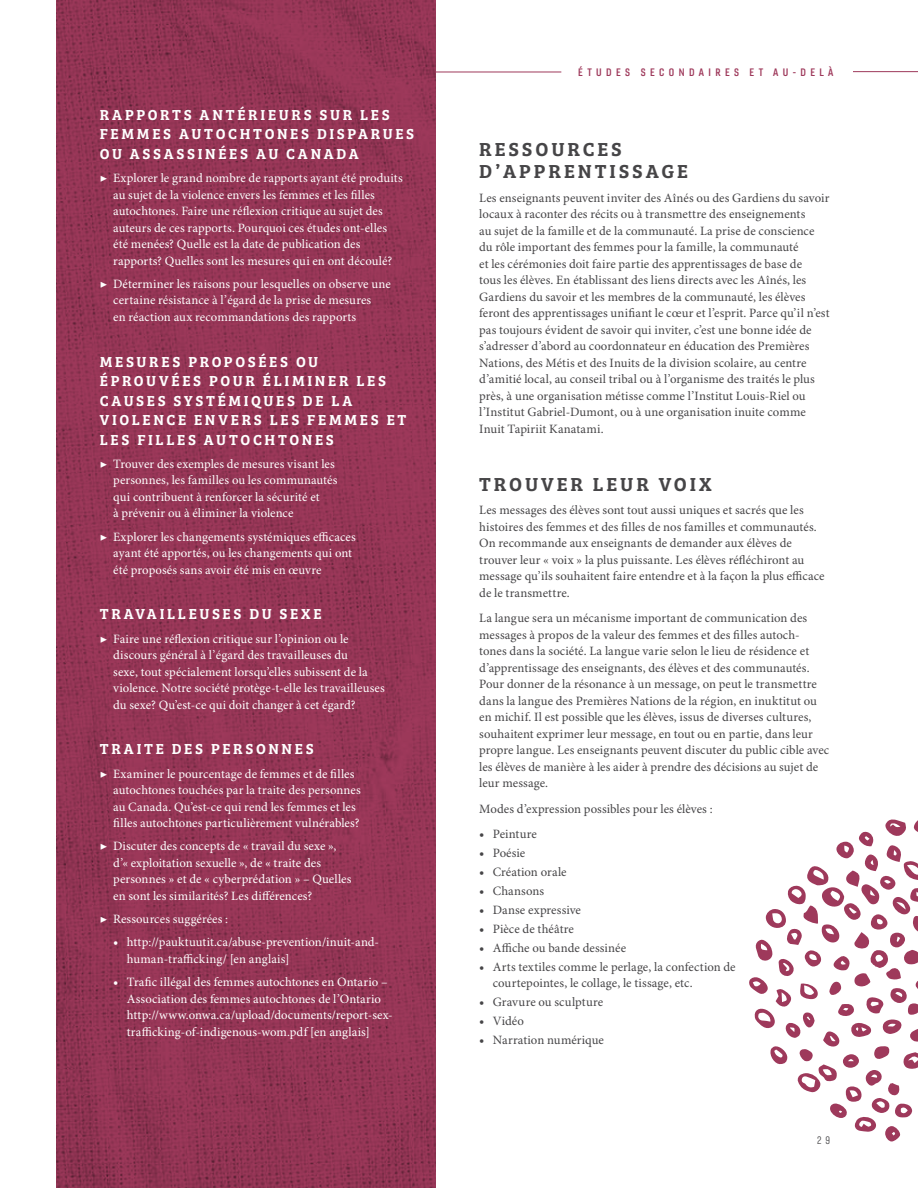
<style>
.page{position:relative;width:918px;height:1188px;background:#fff}
.page>*{position:absolute;margin:0;border:0;box-sizing:border-box;transform-origin:0 0}
.t1{font:19.5px/22.5px "Bree Serif Sb";letter-spacing:.15em;color:#464547}
.t2{font:15px/19.5px "Bree Serif Sb";letter-spacing:.185em;color:#fff}
.t3{font:12.75px/16.5px "Minion Pro";letter-spacing:.01em;color:#464547}
.t4{font:12.75px/16.5px "Minion Pro";letter-spacing:.005em;color:#fff}
.t5{font:10.5px "Gineso Con Dem";letter-spacing:.42em;color:#9e395b}
.t6{font:10.5px "Gineso Con Boo";color:#464547}
.s1{font-size:13.5px}
</style>
<div class="page">
<hr style="left:853px;top:71px;width:65px;height:1px;background:#9e395b">
<hr style="left:332px;top:72px;width:229px;height:1px;background:#9e395b">
<img style="left:56px;top:0;width:380px;height:1188px">
<svg style="left:749px;top:819px;width:169px;height:323px"></svg>
<p class="t2" style="left:100px;top:104px;width:316px">RAPPORTS ANTÉRIEURS SUR LES<br>FEMMES AUTOCHTONES DISPARUES<br>OU ASSASSINÉES AU CANADA</p>
<p class="t4" style="left:113px;top:170px;width:291px;text-indent:-14px">▶ Explorer le grand nombre de rapports ayant été produits au sujet de la violence envers les femmes et les filles autochtones. Faire une réflexion critique au sujet des auteurs de ces rapports. Pourquoi ces études ont-elles été menées? Quelle est la date de publication des rapports? Quelles sont les mesures qui en ont découlé?</p>
<p class="t4" style="left:113px;top:276px;width:279px;text-indent:-14px">▶ Déterminer les raisons pour lesquelles on observe une certaine résistance à l’égard de la prise de mesures<br>en réaction aux recommandations des rapports</p>
<p class="t2" style="left:100px;top:351px;width:308px">MESURES PROPOSÉES OU<br>ÉPROUVÉES POUR ÉLIMINER LES<br>CAUSES SYSTÉMIQUES DE LA<br>VIOLENCE ENVERS LES FEMMES ET<br>LES FILLES AUTOCHTONES</p>
<p class="t4" style="left:113px;top:456px;width:226px;text-indent:-14px">▶ Trouver des exemples de mesures visant les personnes, les familles ou les communautés qui contribuent à renforcer la sécurité et<br>à prévenir ou à éliminer la violence</p>
<p class="t4" style="left:113px;top:529px;width:244px;text-indent:-14px">▶ Explorer les changements systémiques efficaces ayant été apportés, ou les changements qui ont été proposés sans avoir été mis en œuvre</p>
<p class="t2" style="left:100px;top:604px;width:223px">TRAVAILLEUSES DU SEXE</p>
<p class="t4" style="left:113px;top:631px;width:273px;text-indent:-14px">▶ Faire une réflexion critique sur l’opinion ou le discours général à l’égard des travailleuses du<br>sexe, tout spécialement lorsqu’elles subissent de la violence. Notre société protège-t-elle les travailleuses du sexe? Qu’est-ce qui doit changer à cet égard?</p>
<p class="t2" style="left:100px;top:739px;width:215px">TRAITE DES PERSONNES</p>
<p class="t4" style="left:113px;top:766px;width:249px;text-indent:-14px">▶ Examiner le pourcentage de femmes et de filles autochtones touchées par la traite des personnes au Canada. Qu’est-ce qui rend les femmes et les filles autochtones particulièrement vulnérables?</p>
<p class="t4" style="left:113px;top:839px;width:240px;text-indent:-14px">▶ Discuter des concepts de « travail du sexe », d’« exploitation sexuelle », de « traite des personnes » et de « cyberprédation » – Quelles en sont les similarités? Les différences?</p>
<p class="t4" style="left:100px;top:911px;width:130px">▶ Ressources suggérées :</p>
<p class="t4" style="left:127px;top:935px;width:254px;text-indent:-14px"><span class="s1">•</span> http://pauktuutit.ca/abuse-prevention/inuit-and&shy;human-trafficking/ [en anglais]</p>
<p class="t4" style="left:127px;top:974px;width:268px;text-indent:-14px"><span class="s1">•</span> Trafic illégal des femmes autochtones en Ontario – Association des femmes autochtones de l’Ontario http://www.onwa.ca/upload/documents/report-sex&shy;trafficking-of-indigenous-wom.pdf [en anglais]</p>
<p class="t5" style="left:578px;top:66px;width:257px">ÉTUDES SECONDAIRES ET AU-DELÀ</p>
<h1 class="t1" style="left:479px;top:137px;width:210px">RESSOURCES<br>D’APPRENTISSAGE</h1>
<p class="t3" style="left:479px;top:190px;width:352px">Les enseignants peuvent inviter des Aînés ou des Gardiens du savoir locaux à raconter des récits ou à transmettre des enseignements<br>au sujet de la famille et de la communauté. La prise de conscience du rôle important des femmes pour la famille, la communauté<br>et les cérémonies doit faire partie des apprentissages de base de<br>tous les élèves. En établissant des liens directs avec les Aînés, les Gardiens du savoir et les membres de la communauté, les élèves feront des apprentissages unifiant le cœur et l’esprit. Parce qu’il n’est pas toujours évident de savoir qui inviter, c’est une bonne idée de s’adresser d’abord au coordonnateur en éducation des Premières Nations, des Métis et des Inuits de la division scolaire, au centre d’amitié local, au conseil tribal ou à l’organisme des traités le plus près, à une organisation métisse comme l’Institut Louis-Riel ou l’Institut Gabriel-Dumont, ou à une organisation inuite comme Inuit Tapiriit Kanatami.</p>
<h1 class="t1" style="left:479px;top:472px;width:234px">TROUVER LEUR VOIX</h1>
<p class="t3" style="left:479px;top:503px;width:347px">Les messages des élèves sont tout aussi uniques et sacrés que les histoires des femmes et des filles de nos familles et communautés.<br>On recommande aux enseignants de demander aux élèves de trouver leur « voix » la plus puissante. Les élèves réfléchiront au message qu’ils souhaitent faire entendre et à la façon la plus efficace de le transmettre.</p>
<p class="t3" style="left:479px;top:610px;width:352px">La langue sera un mécanisme important de communication des messages à propos de la valeur des femmes et des filles autoch&shy;tones dans la société. La langue varie selon le lieu de résidence et d’apprentissage des enseignants, des élèves et des communautés.<br>Pour donner de la résonance à un message, on peut le transmettre dans la langue des Premières Nations de la région, en inuktitut ou en michif. Il est possible que les élèves, issus de diverses cultures, souhaitent exprimer leur message, en tout ou en partie, dans leur propre langue. Les enseignants peuvent discuter du public cible avec les élèves de manière à les aider à prendre des décisions au sujet de leur message.</p>
<p class="t3" style="left:479px;top:801px;width:235px">Modes d’expression possibles pour les élèves :</p>
<p class="t3" style="left:479px;top:826px;width:59px"><span class="s1">•</span> Peinture</p>
<p class="t3" style="left:479px;top:845px;width:48px"><span class="s1">•</span> Poésie</p>
<p class="t3" style="left:479px;top:864px;width:89px"><span class="s1">•</span> Création orale</p>
<p class="t3" style="left:479px;top:883px;width:66px"><span class="s1">•</span> Chansons</p>
<p class="t3" style="left:479px;top:902px;width:103px"><span class="s1">•</span> Danse expressive</p>
<p class="t3" style="left:479px;top:921px;width:96px"><span class="s1">•</span> Pièce de théâtre</p>
<p class="t3" style="left:479px;top:940px;width:148px"><span class="s1">•</span> Affiche ou bande dessinée</p>
<p class="t3" style="left:493px;top:959px;width:244px;text-indent:-14px"><span class="s1">•</span> Arts textiles comme le perlage, la confection de courtepointes, le collage, le tissage, etc.</p>
<p class="t3" style="left:479px;top:994px;width:125px"><span class="s1">•</span> Gravure ou sculpture</p>
<p class="t3" style="left:479px;top:1013px;width:46px"><span class="s1">•</span> Vidéo</p>
<p class="t3" style="left:479px;top:1032px;width:126px"><span class="s1">•</span> Narration numérique</p>
<p class="t6" style="left:817px;top:1134px;width:15px">2 9</p>
</div>
